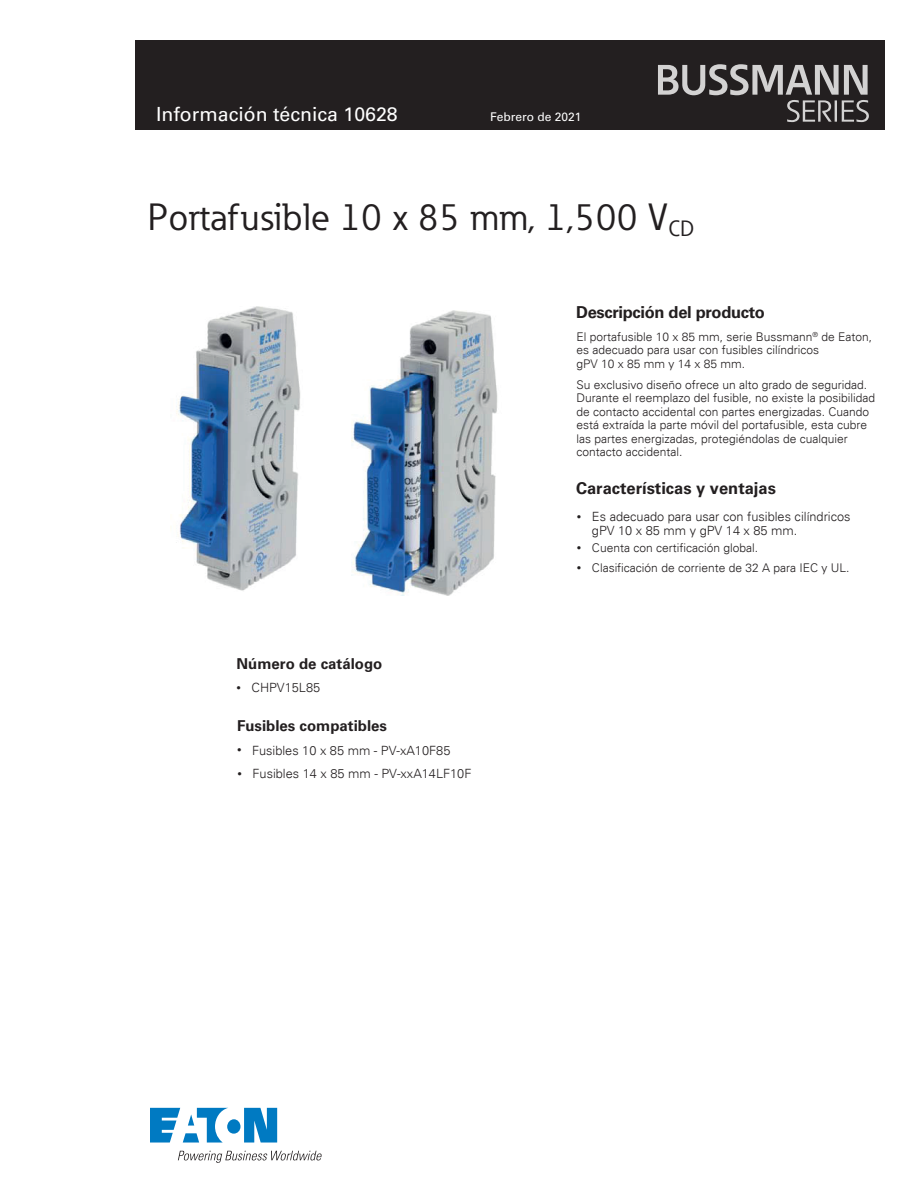
<style>
.page{position:relative;width:918px;height:1188px;background:#fff}
.page>*{position:absolute;margin:0;border:0;box-sizing:border-box;transform-origin:0 0}
.t1{font:37.5px "Eaton";letter-spacing:.01em;color:#231f20}
.t2{font:19.5px "Univers LT Std";color:#fff}
.t3{font:700 16.5px "Univers LT Std";color:#231f20}
.t4{font:700 16.5px "Univers LT Std";letter-spacing:-.02em;color:#231f20}
.t5{font:700 15px "Univers LT Std";color:#231f20}
.t6{font:300 12.75px/13.5px "Univers LT";color:#231f20}
.t7{font:300 12px/13.5px "Univers LT";color:#231f20}
.t8{font:12px "Univers LT Std";color:#fff}
.s1{font-family:"Univers LT Std";font-size:9px}
</style>
<div class="page">
<div style="left:135px;top:40px;width:750px;height:90px;background:#231f20"></div>
<svg style="left:658px;top:64px;width:211px;height:58px"></svg>
<svg style="left:150px;top:1108px;width:127px;height:35px"></svg>
<svg style="left:178px;top:1151px;width:144px;height:12px"></svg>
<img style="left:176px;top:307px;width:124px;height:284px">
<img style="left:351px;top:311px;width:147px;height:284px">
<h2 class="t2" style="left:156px;top:103px;width:243px">Información técnica 10628</h2>
<p class="t8" style="left:490px;top:110px;width:93px">Febrero de 2021</p>
<h1 class="t1" style="left:148px;top:193px;width:548px">Portafusible 10 x 85 mm, 1,500 V<sub>CD</sub></h1>
<h3 class="t4" style="left:576px;top:303px;width:190px">Descripción del producto</h3>
<p class="t7" style="left:576px;top:330px;width:297px">El portafusible 10 x 85 mm, serie Bussmann<sup>®</sup> de Eaton, es adecuado para usar con fusibles cilíndricos<br>gPV 10 x 85 mm y 14 x 85 mm.</p>
<p class="t7" style="left:576px;top:378px;width:300px">Su exclusivo diseño ofrece un alto grado de seguridad.<br>Durante el reemplazo del fusible, no existe la posibilidad de contacto accidental con partes energizadas. Cuando está extraída la parte móvil del portafusible, esta cubre las partes energizadas, protegiéndolas de cualquier contacto accidental.</p>
<p class="t5" style="left:236px;top:655px;width:147px">Número de catálogo</p>
<p class="t6" style="left:236px;top:681px;width:85px"><span class="s1">•</span> CHPV15L85</p>
<p class="t5" style="left:237px;top:717px;width:152px">Fusibles compatibles</p>
<p class="t6" style="left:237px;top:743px;width:215px"><span class="s1">•</span> Fusibles 10 x 85 mm - PV-xA10F85</p>
<p class="t6" style="left:237px;top:767px;width:235px"><span class="s1">•</span> Fusibles 14 x 85 mm - PV-xxA14LF10F</p>
<h3 class="t3" style="left:576px;top:479px;width:201px">Características y ventajas</h3>
<p class="t6" style="left:592px;top:510px;width:260px;text-indent:-15px"><span class="s1">•</span> Es adecuado para usar con fusibles cilíndricos gPV 10 x 85 mm y gPV 14 x 85 mm.</p>
<p class="t7" style="left:577px;top:541px;width:183px"><span class="s1">•</span> Cuenta con certificación global.</p>
<p class="t7" style="left:577px;top:561px;width:274px"><span class="s1">•</span> Clasificación de corriente de 32 A para IEC y UL.</p>
</div>
